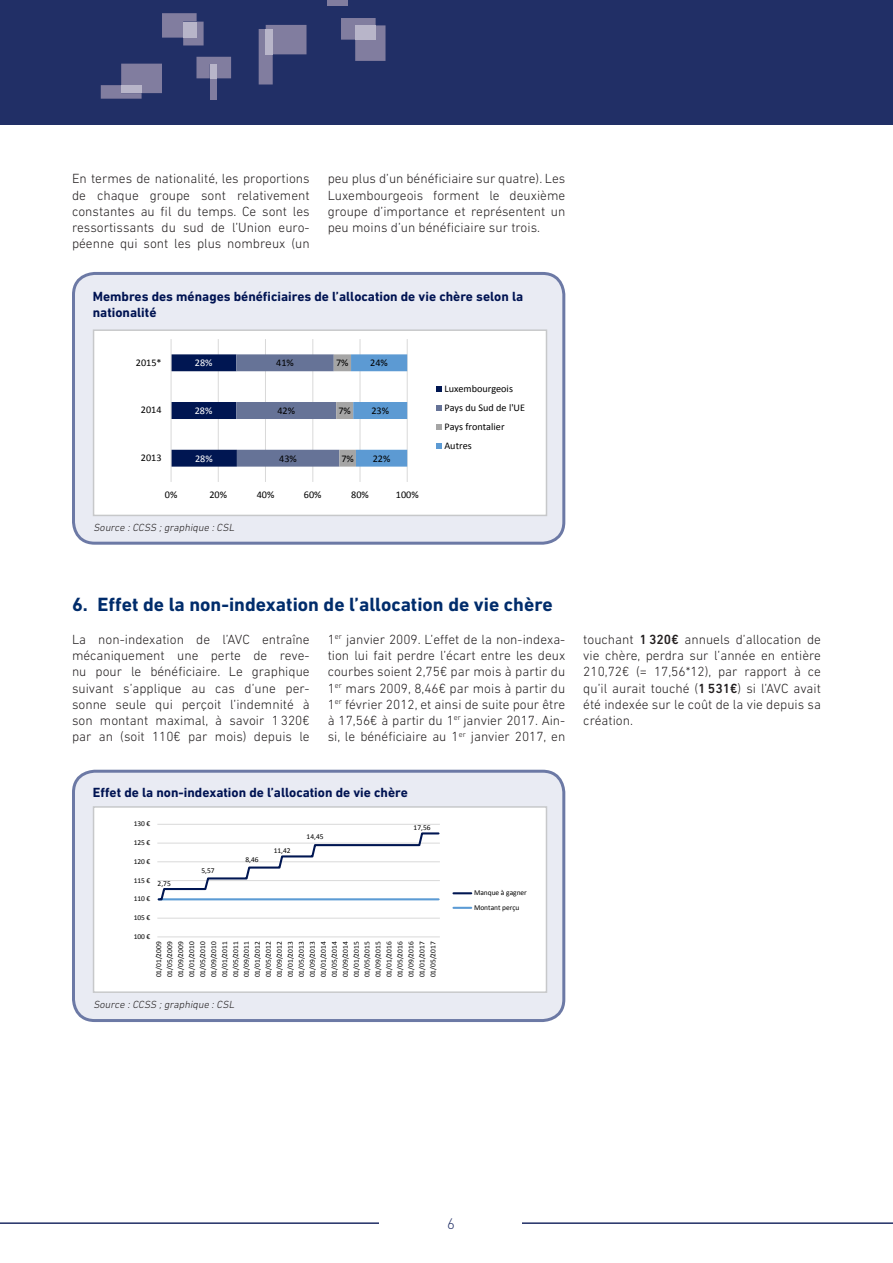
<style>
.page{position:relative;width:893px;height:1263px;background:#fff}
.page>*{position:absolute;margin:0;border:0;box-sizing:border-box;transform-origin:0 0}
.Titre2{font:700 19.5px "DIN Next LT Pro";color:#002c6b}
.t1{font:300 15px "DIN Pro";color:#202e65}
.texte_courant{font:300 13.5px/16.2px "DIN Next LT Pro";color:#231f20;text-align:justify}
.titre_graphique{font:700 13.5px/16.2px "DIN Next LT Pro";color:#001352}
.Source{font:italic 300 10.5px "DIN Next LT Pro";color:#231f20}
.t2{font:10.2px/19.2px "Calibri";color:#000}
.t3{font:10.2px "Calibri";color:#fff}
.t4{font:7.5px/10.9px "Calibri";color:#000;text-align:justify}
.s1{font-weight:500}
</style>
<div class="page">
<hr style="left:0;top:1222px;width:893px;height:2px;background:#202e65">
<div style="left:380px;top:1217px;width:142px;height:46px;background:#fff"></div>
<div style="left:0;top:0;width:893px;height:125px;background:#212f66"></div>
<div style="left:328px;top:0;width:20px;height:5px;background:#817d9f"></div>
<svg style="left:341px;top:18px;width:44px;height:43px"></svg>
<div style="left:355px;top:25px;width:21px;height:15px;background:#b8b5c9"></div>
<svg style="left:162px;top:13px;width:42px;height:32px"></svg>
<div style="left:183px;top:22px;width:14px;height:16px;background:#b8b5c9"></div>
<div style="left:210px;top:78px;width:6px;height:22px;background:#817d9f"></div>
<svg style="left:196px;top:57px;width:35px;height:21px"></svg>
<div style="left:210px;top:64px;width:6px;height:14px;background:#b8b5c9"></div>
<svg style="left:101px;top:64px;width:61px;height:35px"></svg>
<div style="left:121px;top:85px;width:21px;height:8px;background:#b8b5c9"></div>
<svg style="left:259px;top:25px;width:47px;height:60px"></svg>
<div style="left:266px;top:29px;width:7px;height:25px;background:#b8b5c9"></div>
<div style="left:74px;top:273px;width:490px;height:270px;background:#e9ebf3;border-radius:21px"></div>
<div style="left:72px;top:272px;width:493px;height:273px;border:3px solid #6c79a5;border-radius:21px"></div>
<div style="left:94px;top:330px;width:452px;height:185px;background:#fff"></div>
<hr style="left:218px;top:339px;width:1px;height:143px;background:#d9d9d9">
<hr style="left:265px;top:339px;width:1px;height:143px;background:#d9d9d9">
<hr style="left:312px;top:339px;width:1px;height:143px;background:#d9d9d9">
<hr style="left:360px;top:339px;width:1px;height:143px;background:#d9d9d9">
<hr style="left:407px;top:339px;width:1px;height:143px;background:#d9d9d9">
<svg style="left:172px;top:354px;width:235px;height:113px"></svg>
<hr style="left:171px;top:339px;width:1px;height:143px;background:#d9d9d9">
<svg style="left:436px;top:386px;width:6px;height:5px"></svg>
<svg style="left:436px;top:405px;width:6px;height:6px"></svg>
<svg style="left:436px;top:424px;width:6px;height:6px"></svg>
<svg style="left:436px;top:443px;width:6px;height:6px"></svg>
<div style="left:93px;top:329px;width:454px;height:187px;border:2px solid #c7c8ca"></div>
<div style="left:73px;top:771px;width:491px;height:249px;background:#e9ebf3;border-radius:21px"></div>
<div style="left:72px;top:770px;width:493px;height:252px;border:3px solid #6c79a5;border-radius:21px"></div>
<div style="left:94px;top:807px;width:452px;height:185px;background:#fff"></div>
<hr style="left:157px;top:918px;width:283px;height:1px;background:#d9d9d9">
<hr style="left:157px;top:824px;width:283px;height:1px;background:#d9d9d9">
<hr style="left:157px;top:936px;width:283px;height:1px;background:#d9d9d9">
<svg style="left:157px;top:832px;width:283px;height:69px"></svg>
<svg style="left:453px;top:892px;width:18px;height:2px"></svg>
<svg style="left:453px;top:907px;width:18px;height:2px"></svg>
<div style="left:93px;top:806px;width:454px;height:187px;border:2px solid #c7c8ca"></div>
<p class="texte_courant" style="left:72px;top:171px;width:239px">En termes de nationalité, les proportions de chaque groupe sont relativement constantes au fil du temps. Ce sont les ressortissants du sud de l’Union euro&shy;péenne qui sont les plus nombreux (un</p>
<p class="texte_courant" style="left:328px;top:171px;width:239px">peu plus d’un bénéficiaire sur quatre). Les Luxembourgeois forment le deuxième groupe d’importance et représentent un peu moins d’un bénéficiaire sur trois.</p>
<p class="titre_graphique" style="left:93px;top:288px;width:432px">Membres des ménages bénéficiaires de l’allocation de vie chère selon la nationalité</p>
<p class="t2" style="left:136px;top:352px;width:27px">2015*</p>
<p class="t3" style="left:195px;top:356px;width:19px">28%</p>
<p class="t2" style="left:276px;top:353px;width:19px">41%</p>
<p class="t2" style="left:336px;top:353px;width:14px">7%</p>
<p class="t2" style="left:370px;top:353px;width:19px">24%</p>
<p class="t2" style="left:141px;top:400px;width:22px">2014</p>
<p class="t3" style="left:195px;top:403px;width:19px">28%</p>
<p class="t2" style="left:277px;top:401px;width:19px">42%</p>
<p class="t2" style="left:338px;top:401px;width:14px">7%</p>
<p class="t2" style="left:371px;top:401px;width:19px">23%</p>
<p class="t2" style="left:141px;top:448px;width:22px">2013</p>
<p class="t3" style="left:195px;top:451px;width:19px">28%</p>
<p class="t2" style="left:279px;top:448px;width:19px">43%</p>
<p class="t2" style="left:341px;top:448px;width:14px">7%</p>
<p class="t2" style="left:373px;top:448px;width:19px">22%</p>
<p class="t2" style="left:165px;top:485px;width:14px">0%</p>
<p class="t2" style="left:209px;top:485px;width:19px">20%</p>
<p class="t2" style="left:257px;top:485px;width:19px">40%</p>
<p class="t2" style="left:304px;top:485px;width:19px">60%</p>
<p class="t2" style="left:351px;top:485px;width:19px">80%</p>
<p class="t2" style="left:396px;top:485px;width:24px">100%</p>
<p class="Source" style="left:93px;top:522px;width:144px">Source :CCSS ;graphique :CSL</p>
<p class="t2" style="left:444px;top:378px;width:82px">Luxembourgeois<br>Pays du Sud de l'UE<br>Pays frontalier<br>Autres</p>
<p class="Titre2" style="left:72px;top:593px;width:482px">6. Effet de la non-indexation de l’allocation de vie chère</p>
<p class="texte_courant" style="left:72px;top:631px;width:239px">La non-indexation de l’AVC entraîne mécaniquement une perte de reve&shy;nu pour le bénéficiaire. Le graphique suivant s’applique au cas d’une per&shy;sonne seule qui perçoit l’indemnité à son montant maximal, à savoir 1 320€ par an (soit 110€ par mois) depuis le</p>
<p class="texte_courant" style="left:328px;top:631px;width:239px">1<sup>er</sup> janvier 2009. L’effet de la non-indexa&shy;tion lui fait perdre l’écart entre les deux courbes soient 2,75€ par mois à partir du 1<sup>er</sup> mars 2009, 8,46€ par mois à partir du 1<sup>er</sup> février 2012, et ainsi de suite pour être à 17,56€ à partir du 1<sup>er</sup> janvier 2017. Ain&shy;si, le bénéficiaire au 1<sup>er</sup> janvier 2017, en</p>
<p class="texte_courant" style="left:583px;top:631px;width:239px">touchant <span class="s1">1 320€</span> annuels d’allocation de vie chère, perdra sur l’année en entière 210,72€ (= 17,56*12), par rapport à ce qu’il aurait touché (<span class="s1">1 531€</span>) si l’AVC avait été indexée sur le coût de la vie depuis sa création.</p>
<p class="titre_graphique" style="left:93px;top:784px;width:317px">Effet de la non-indexation de l’allocation de vie chère</p>
<p class="t4" style="left:134px;top:818px;width:18px">130 €</p>
<p class="t4" style="left:134px;top:837px;width:18px">125 €</p>
<p class="t4" style="left:134px;top:856px;width:18px">120 €</p>
<p class="t4" style="left:134px;top:874px;width:18px">115 €</p>
<p class="t4" style="left:158px;top:878px;width:15px">2,75</p>
<p class="t4" style="left:134px;top:893px;width:18px">110 €</p>
<p class="t4" style="left:134px;top:912px;width:18px">105 €</p>
<p class="t4" style="left:134px;top:931px;width:18px">100 €</p>
<p class="t4" style="left:201px;top:864px;width:15px">5,57</p>
<p class="t4" style="left:245px;top:854px;width:15px">8,46</p>
<p class="t4" style="left:274px;top:844px;width:18px">11,42</p>
<p class="t4" style="left:307px;top:831px;width:18px">14,45</p>
<p class="t4" style="left:414px;top:821px;width:18px">17,56</p>
<p class="t4" style="left:153px;top:977px;width:37px;rotate:-90deg">01/01/2009<br>01/05/2009<br>01/09/2009<br>01/01/2010<br>01/05/2010<br>01/09/2010<br>01/01/2011<br>01/05/2011<br>01/09/2011<br>01/01/2012<br>01/05/2012<br>01/09/2012<br>01/01/2013<br>01/05/2013<br>01/09/2013<br>01/01/2014<br>01/05/2014<br>01/09/2014<br>01/01/2015<br>01/05/2015<br>01/09/2015<br>01/01/2016<br>01/05/2016<br>01/09/2016<br>01/01/2017<br>01/05/2017</p>
<p class="Source" style="left:93px;top:998px;width:144px">Source :CCSS ;graphique :CSL</p>
<p class="t4" style="left:474px;top:885px;width:54px;line-height:14.5px">Manque à gagner<br>Montant perçu</p>
<p class="t1" style="left:447px;top:1213px;width:9px">6</p>
</div>
